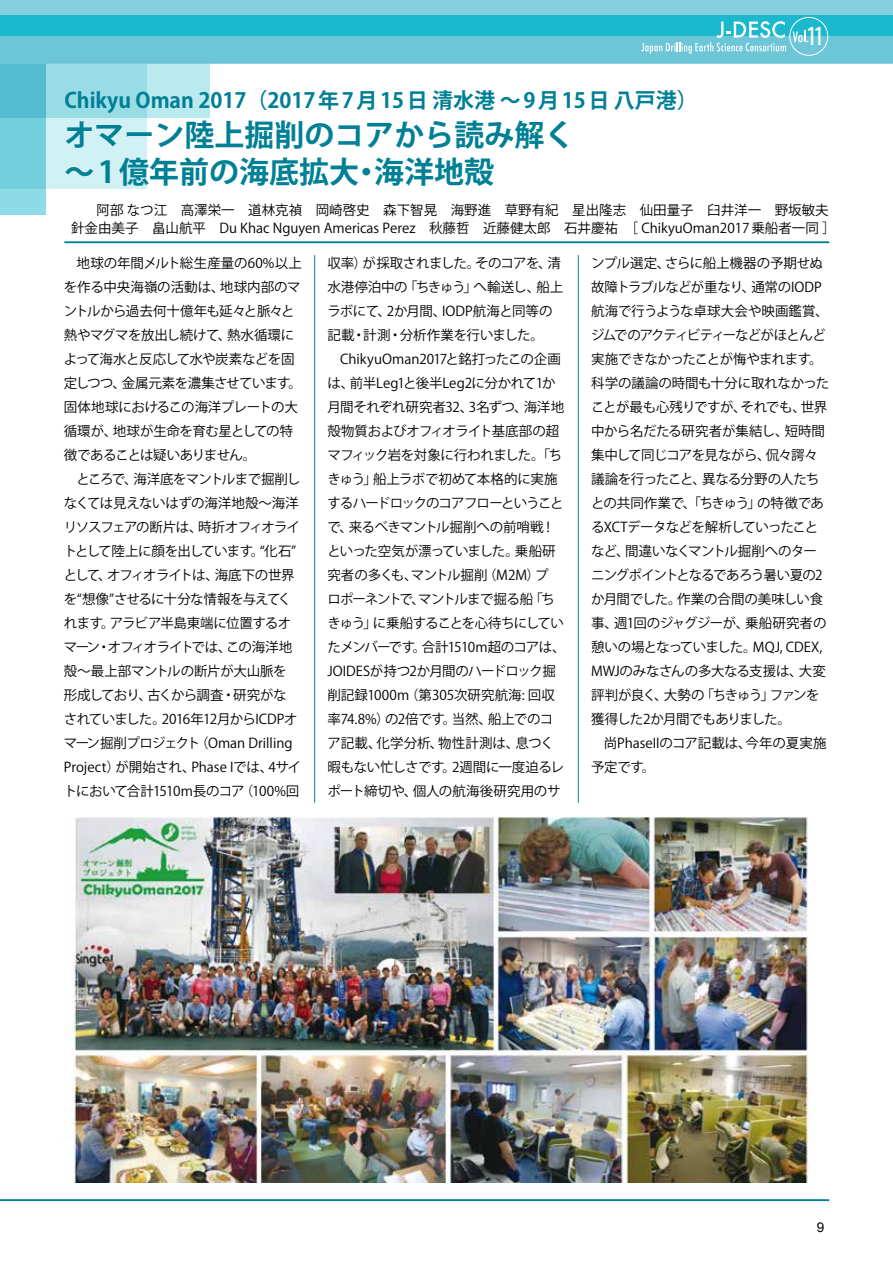
<style>
.page{position:relative;width:893px;height:1263px;background:#fff}
.page>*{position:absolute;margin:0;border:0;box-sizing:border-box;transform-origin:0 0}
.t1{font:700 30px/37.5px "Koz Go Pro";color:#008095}
.t2{font:500 24px "Koz Go Pr 6 N";color:#fff;scale:.81 1}
.t3{font:700 21px "Koz Go Pro";color:#008095}
.t4{font:13.5px/24px "Koz Go Pr 6 N";letter-spacing:-.035em;color:#000}
.t5{font:13.5px/18px "Koz Go Pro";color:#000}
.t6{font:13.5px/24px "Koz Go Pr 6 N";letter-spacing:-.01em;color:#000}
.t7{font:13.5px "Arial";color:#000}
</style>
<div class="page">
<div style="left:0;top:64px;width:146px;height:124px;background:#d2f1f5"></div>
<svg style="left:0;top:118px;width:45px;height:97px;fill:#73cedd"></svg>
<svg style="left:0;top:64px;width:209px;height:54px;fill:#99dce6"></svg>
<hr style="left:0;top:1199px;width:829px;height:2px;background:#008095">
<svg style="left:0;top:0;width:893px;height:64px"></svg>
<hr style="left:314px;top:255px;width:1px;height:548px;background:#008095">
<hr style="left:578px;top:255px;width:1px;height:548px;background:#008095">
<hr style="left:64px;top:241px;width:765px;height:2px;background:#008095">
<img style="left:64px;top:816px;width:744px;height:366px">
<h3 class="t3" style="left:64px;top:87px;width:635px">Chikyu Oman 2017（2017 年 7 月 15 日 清水港 〜 9 月 15 日 八戸港）</h3>
<h1 class="t1" style="left:64px;top:118px;width:511px">オマーン陸上掘削のコアから読み解く〜 1 億年前の海底拡大・海洋地殻</h1>
<h2 class="t2" style="left:806px;top:22px;width:24px">11</h2>
<p class="t5" style="left:71px;top:201px;width:766px;text-indent:26px">阿部 なつ江　高澤栄一　道林克禎　岡崎啓史　森下智晃　海野進　草野有紀　星出隆志　仙田量子　臼井洋一　野坂敏夫針金由美子　畠山航平　Du Khac Nguyen Americas Perez　秋藤哲　近藤健太郎　石井慶祐　［ ChikyuOman2017 乗船者一同 ］</p>
<p class="t4" style="left:64px;top:251px;width:240px;text-indent:13px">地球の年間メルト総生産量の60%以上を作る中央海嶺の活動は、地球内部のマントルから過去何十億年も延々と脈々と熱やマグマを放出し続けて、熱水循環によって海水と反応して水や炭素などを固定しつつ、金属元素を濃集させています。固体地球におけるこの海洋プレートの大循環が、地球が生命を育む星としての特徴であることは疑いありません。</p>
<p class="t4" style="left:64px;top:467px;width:239px;text-indent:13px">ところで、海洋底をマントルまで掘削しなくては見えないはずの海洋地殻〜海洋リソスフェアの断片は、時折オフィオライトとして陸上に顔を出しています。“化石”として、オフィオライトは、海底下の世界を“想像”させるに十分な情報を与えてくれます。アラビア半島東端に位置するオマーン・オフィオライトでは、この海洋地殻〜最上部マントルの断片が大山脈を形成しており、古くから調査・研究がなされていました。2016年12月からICDPオマーン掘削プロジェクト（Oman Drilling<br>Project）が開始され、Phase Iでは、4サイトにおいて合計1510m長のコア（100%回</p>
<p class="t4" style="left:327px;top:251px;width:237px">収率）が採取されました。そのコアを、清水港停泊中の「ちきゅう」へ輸送し、船上ラボにて、2か月間、IODP航海と同等の記載・計測・分析作業を行いました。</p>
<p class="t4" style="left:327px;top:347px;width:240px;text-indent:13px">ChikyuOman2017と銘打ったこの企画は、前半Leg1と後半Leg2に分かれて1か月間それぞれ研究者32、3名ずつ、海洋地殻物質およびオフィオライト基底部の超マフィック岩を対象に行われました。「ちきゅう」船上ラボで初めて本格的に実施するハードロックのコアフローということで、来るべきマントル掘削への前哨戦！といった空気が漂っていました。乗船研究者の多くも、マントル掘削（M2M）プ<br>ロポーネントで、マントルまで掘る船「ちきゅう」に乗船することを心待ちにしていたメンバーです。合計1510m超のコアは、<br>JOIDESが持つ2か月間のハードロック掘削記録1000m（第305次研究航海: 回収率74.8%）の2倍です。当然、船上でのコア記載、化学分析、物性計測は、息つく暇もない忙しさです。2週間に一度迫るレポート締切や、個人の航海後研究用のサ</p>
<p class="t4" style="left:591px;top:251px;width:240px">ンプル選定、さらに船上機器の予期せぬ故障トラブルなどが重なり、通常のIODP航海で行うような卓球大会や映画鑑賞、ジムでのアクティビティーなどがほとんど実施できなかったことが悔やまれます。科学の議論の時間も十分に取れなかったことが最も心残りですが、それでも、世界中から名だたる研究者が集結し、短時間集中して同じコアを見ながら、侃々諤々議論を行ったこと、異なる分野の人たちとの共同作業で、「ちきゅう」の特徴であるXCTデータなどを解析していったことなど、間違いなくマントル掘削へのターニングポイントとなるであろう暑い夏の2か月間でした。作業の合間の美味しい食事、週1回のジャグジーが、乗船研究者の憩いの場となっていました。MQJ, CDEX,<br>MWJのみなさんの多大なる支援は、大変評判が良く、大勢の「ちきゅう」ファンを獲得した2か月間でもありました。</p>
<p class="t6" style="left:591px;top:731px;width:237px;text-indent:13px">尚PhaseIIのコア記載は、今年の夏実施予定です。</p>
<p class="t7" style="left:817px;top:1218px;width:9px">9</p>
</div>
